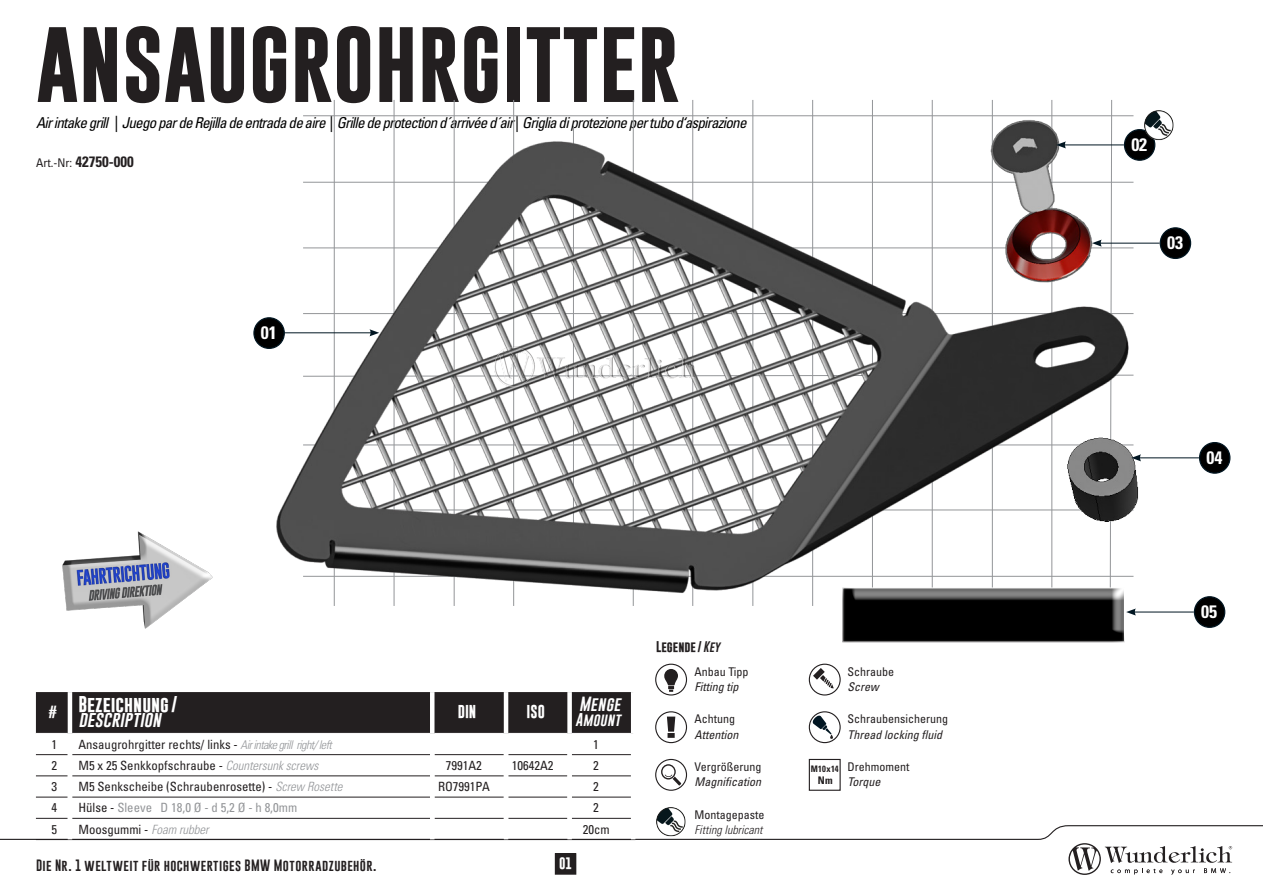
<style>
.page{position:relative;width:1263px;height:893px;background:#fff}
.page>*{position:absolute;margin:0;border:0;box-sizing:border-box;transform-origin:0 0}
.t1{font:700 76.5px "Gobold";color:#231f20}
.BU{font:700 condensed 18px "Univers LT Std";color:#fff}
.t2{font:700 16.5px/15.3px "Gobold";color:#fff}
.t3{font:italic condensed 15px "Univers LT Std";letter-spacing:-.05em;color:#000}
.t4{font:700 condensed 15px "Univers LT Std";color:#231f20}
.t5{font:italic 15px "Gobold";color:#fff}
.t6{font:700 13.5px "Gobold";color:#fff}
.t7{font:italic 13.5px "Gobold";color:#fff}
.t8{font:condensed 12.75px "Univers LT Std";color:#231f20}
.t9{font:condensed 12.75px "Univers LT Std";color:#939598}
.t10{font:700 12.75px "Gobold";color:#fff}
.t11{font:condensed 12px "Univers LT Std";color:#231f20}
.t12{font:italic condensed 12px "Univers LT Std";color:#231f20}
.t13{font:12px "Gobold";letter-spacing:.035em;color:#231f20}
.t14{font:italic 300 condensed 12px "Univers LT Std";color:#231f20}
.t15{font:700 12px "Gobold";color:#fff}
.t16{font:700 11.25px "Gobold";color:#231f20}
.t17{font:700 condensed 10.5px "Univers LT Std";color:#231f20}
.t18{font:700 condensed 9px "Univers LT Std";letter-spacing:.03em;color:#231f20;scale:.95 1}
.s1{font-weight:400;font-size:12px}
.s2{font-weight:400;font-style:italic}
.s3{font-weight:300;font-style:italic;font-size:12px;color:#939598}
.s4{font-weight:300;font-style:italic;color:#939598}
.s5{color:#231f20}
</style>
<div class="page">
<svg style="left:0;top:825px;width:1263px;height:50px"></svg>
<div style="left:555px;top:854px;width:21px;height:20px;background:#231f20"></div>
<div style="left:555px;top:853px;width:21px;height:21px;border:1px solid #231f20"></div>
<div style="left:36px;top:692px;width:595px;height:41px;background:#231f20"></div>
<hr style="left:68px;top:692px;width:4px;height:41px;background:#fff">
<hr style="left:430px;top:692px;width:4px;height:41px;background:#fff">
<hr style="left:504px;top:692px;width:4px;height:41px;background:#fff">
<div style="left:567px;top:692px;width:5px;height:41px;background:#fff"></div>
<hr style="left:36px;top:754px;width:32px;height:1px;background:#231f20">
<hr style="left:72px;top:754px;width:358px;height:1px;background:#231f20">
<hr style="left:434px;top:754px;width:70px;height:1px;background:#231f20">
<hr style="left:508px;top:754px;width:59px;height:1px;background:#231f20">
<hr style="left:572px;top:754px;width:59px;height:1px;background:#231f20">
<hr style="left:36px;top:776px;width:32px;height:1px;background:#231f20">
<hr style="left:72px;top:776px;width:358px;height:1px;background:#231f20">
<hr style="left:434px;top:776px;width:70px;height:1px;background:#231f20">
<hr style="left:508px;top:776px;width:59px;height:1px;background:#231f20">
<hr style="left:572px;top:776px;width:59px;height:1px;background:#231f20">
<hr style="left:36px;top:797px;width:32px;height:1px;background:#231f20">
<hr style="left:72px;top:797px;width:358px;height:1px;background:#231f20">
<hr style="left:434px;top:797px;width:70px;height:1px;background:#231f20">
<hr style="left:508px;top:797px;width:59px;height:1px;background:#231f20">
<hr style="left:572px;top:797px;width:59px;height:1px;background:#231f20">
<hr style="left:36px;top:818px;width:32px;height:1px;background:#231f20">
<hr style="left:72px;top:818px;width:358px;height:1px;background:#231f20">
<hr style="left:434px;top:818px;width:70px;height:1px;background:#231f20">
<hr style="left:508px;top:818px;width:59px;height:1px;background:#231f20">
<hr style="left:572px;top:818px;width:59px;height:1px;background:#231f20">
<hr style="left:36px;top:839px;width:34px;height:1px;background:#231f20">
<hr style="left:70px;top:839px;width:362px;height:1px;background:#231f20">
<hr style="left:432px;top:839px;width:74px;height:1px;background:#231f20">
<hr style="left:506px;top:839px;width:64px;height:1px;background:#231f20">
<hr style="left:570px;top:839px;width:65px;height:1px;background:#231f20">
<hr style="left:68px;top:818px;width:4px;height:21px;background:#fff">
<hr style="left:430px;top:818px;width:4px;height:21px;background:#fff">
<hr style="left:504px;top:818px;width:4px;height:21px;background:#fff">
<div style="left:567px;top:818px;width:5px;height:21px;background:#fff"></div>
<hr style="left:631px;top:818px;width:4px;height:21px;background:#fff">
<img style="left:63px;top:531px;width:150px;height:97px">
<div style="left:254px;top:318px;width:30px;height:30px;background:#000;border-radius:50%"></div>
<div style="left:253px;top:317px;width:32px;height:32px;border:1px solid #011622;border-radius:50%"></div>
<hr style="left:283px;top:332px;width:89px;height:1px;background:#011622">
<div style="left:1124px;top:130px;width:31px;height:30px;background:#000;border-radius:50%"></div>
<div style="left:1124px;top:129px;width:31px;height:32px;border:1px solid #011622;border-radius:50%"></div>
<div style="left:1160px;top:228px;width:30px;height:30px;background:#000;border-radius:50%"></div>
<div style="left:1160px;top:227px;width:31px;height:32px;border:1px solid #011622;border-radius:50%"></div>
<hr style="left:1099px;top:243px;width:61px;height:1px;background:#011622">
<div style="left:1199px;top:443px;width:31px;height:30px;background:#000;border-radius:50%"></div>
<div style="left:1199px;top:442px;width:31px;height:32px;border:1px solid #011622;border-radius:50%"></div>
<hr style="left:1139px;top:457px;width:60px;height:1px;background:#011622">
<div style="left:840px;top:585px;width:285px;height:57px;background:#000"></div>
<div style="left:1194px;top:597px;width:31px;height:30px;background:#000;border-radius:50%"></div>
<div style="left:1194px;top:596px;width:31px;height:32px;border:1px solid #011622;border-radius:50%"></div>
<hr style="left:1133px;top:612px;width:61px;height:1px;background:#011622">
<svg style="left:303px;top:100px;width:838px;height:516px"></svg>
<img style="left:1140px;top:109px;width:34px;height:36px">
<div style="left:655px;top:711px;width:32px;height:32px;border:1px solid #231f20;border-radius:50%"></div>
<svg style="left:667px;top:717px;width:8px;height:21px"></svg>
<svg style="left:809px;top:664px;width:31px;height:31px"></svg>
<div style="left:809px;top:664px;width:32px;height:31px;border:1px solid #231f20;border-radius:50%"></div>
<svg style="left:813px;top:668px;width:21px;height:20px"></svg>
<div style="left:809px;top:759px;width:32px;height:32px;border:1px solid #231f20"></div>
<svg style="left:809px;top:712px;width:31px;height:31px"></svg>
<div style="left:809px;top:711px;width:32px;height:32px;border:1px solid #231f20;border-radius:50%"></div>
<svg style="left:812px;top:715px;width:21px;height:24px"></svg>
<div style="left:655px;top:664px;width:32px;height:31px;border:1px solid #231f20;border-radius:50%"></div>
<svg style="left:664px;top:669px;width:14px;height:23px"></svg>
<svg style="left:656px;top:759px;width:30px;height:31px"></svg>
<div style="left:655px;top:759px;width:32px;height:32px;border:1px solid #231f20;border-radius:50%"></div>
<svg style="left:661px;top:764px;width:20px;height:21px"></svg>
<img style="left:652px;top:807px;width:38px;height:34px">
<p class="t1" style="left:36px;top:15px;width:645px">ANSAUGROHRGITTER</p>
<p class="t3" style="left:36px;top:113px;width:712px">Air intake grill | Juego par de Rejilla de entrada de aire | Grille de protection d´arrivée d´air| Griglia di protezione per tubo d‘aspirazione</p>
<p class="t4" style="left:36px;top:152px;width:99px"><span class="s1">Art.-Nr:</span> 42750-000</p>
<p class="BU" style="left:261px;top:321px;width:17px">01</p>
<p class="t10" style="left:48px;top:703px;width:10px">#</p>
<p class="t2" style="left:78px;top:697px;width:101px">Bezeichnung/ <span class="s2">description</span></p>
<p class="t6" style="left:458px;top:703px;width:20px">DIN</p>
<p class="t6" style="left:527px;top:703px;width:20px">ISO</p>
<p class="t5" style="left:579px;top:694px;width:46px">Menge</p>
<p class="t7" style="left:575px;top:711px;width:49px">Amount</p>
<p class="t8" style="left:52px;top:736px;width:7px">1</p>
<p class="t8" style="left:78px;top:736px;width:255px">Ansaugrohrgitter rechts/ links - <span class="s3">Air intake grill right/ left</span></p>
<p class="t8" style="left:593px;top:736px;width:7px">1</p>
<p class="t8" style="left:52px;top:757px;width:7px">2</p>
<p class="t8" style="left:78px;top:757px;width:242px">M5 x 25 Senkkopfschraube - <span class="s4">Countersunk screws</span></p>
<p class="t8" style="left:446px;top:757px;width:38px">7991A2</p>
<p class="t8" style="left:512px;top:757px;width:43px">10642A2</p>
<p class="t8" style="left:593px;top:757px;width:7px">2</p>
<p class="t8" style="left:52px;top:778px;width:7px">3</p>
<p class="t8" style="left:78px;top:778px;width:266px">M5 Senkscheibe (Schraubenrosette) - <span class="s4">Screw Rosette</span></p>
<p class="t8" style="left:438px;top:778px;width:53px">RO7991PA</p>
<p class="t8" style="left:593px;top:778px;width:7px">2</p>
<p class="t8" style="left:52px;top:800px;width:7px">4</p>
<p class="t9" style="left:78px;top:800px;width:220px"><span class="s5">Hülse -</span> Sleeve D 18,0 Ø - d 5,2 Ø - h 8,0mm</p>
<p class="t8" style="left:593px;top:800px;width:7px">2</p>
<p class="t8" style="left:52px;top:821px;width:7px">5</p>
<p class="t8" style="left:78px;top:821px;width:132px">Moosgummi - <span class="s4">Foam rubber</span></p>
<p class="t8" style="left:583px;top:821px;width:28px">20cm</p>
<p class="t13" style="left:36px;top:858px;width:342px">Die Nr. 1 weltweit für hochwertiges BMW Motorradzubehör.</p>
<p class="t15" style="left:559px;top:855px;width:15px">01</p>
<p class="t16" style="left:656px;top:639px;width:68px">Legende /<span class="s2">Key</span></p>
<p class="t11" style="left:694px;top:664px;width:55px">Anbau Tipp</p>
<p class="t11" style="left:847px;top:664px;width:48px">Schraube</p>
<p class="t12" style="left:694px;top:679px;width:45px">Fitting tip</p>
<p class="t12" style="left:847px;top:679px;width:33px">Screw</p>
<p class="t11" style="left:694px;top:711px;width:42px">Achtung</p>
<p class="t11" style="left:847px;top:711px;width:102px">Schraubensicherung</p>
<p class="t12" style="left:694px;top:727px;width:46px">Attention</p>
<p class="t12" style="left:847px;top:727px;width:96px">Thread locking fluid</p>
<p class="t11" style="left:694px;top:759px;width:68px">Vergrößerung</p>
<p class="t11" style="left:847px;top:759px;width:63px">Drehmoment</p>
<p class="t12" style="left:694px;top:774px;width:68px">Magnification</p>
<p class="t12" style="left:847px;top:774px;width:34px">Torque</p>
<p class="t11" style="left:694px;top:807px;width:71px">Montagepaste</p>
<p class="t14" style="left:694px;top:823px;width:69px">Fitting lubricant</p>
<p class="t18" style="left:811px;top:763px;width:31px">M10x14</p>
<p class="t17" style="left:818px;top:774px;width:16px">Nm</p>
<p class="BU" style="left:1131px;top:133px;width:17px">02</p>
<p class="BU" style="left:1167px;top:231px;width:17px">03</p>
<p class="BU" style="left:1206px;top:446px;width:17px">04</p>
<p class="BU" style="left:1201px;top:600px;width:17px">05</p>
</div>
